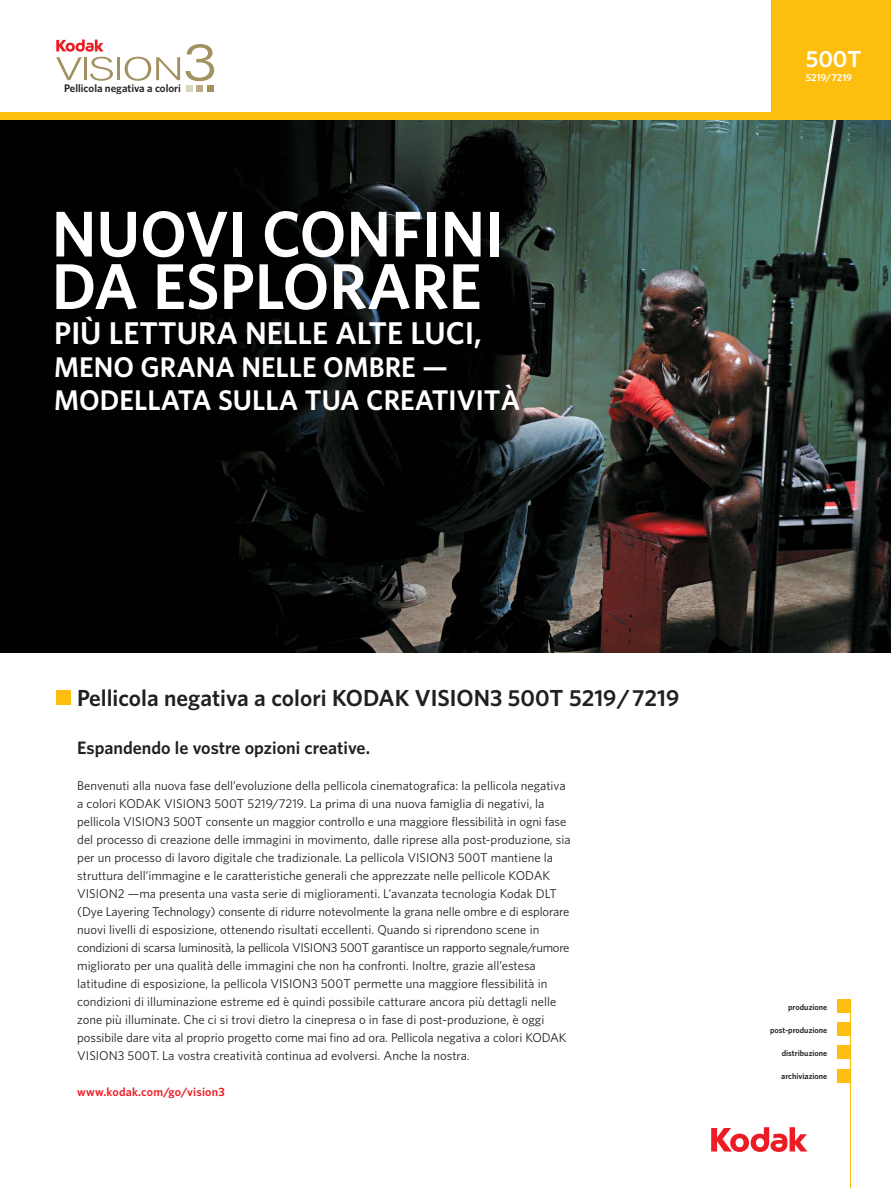
<style>
.page{position:relative;width:891px;height:1188px;background:#fff}
.page>*{position:absolute;margin:0;border:0;box-sizing:border-box;transform-origin:0 0}
.t1{font:600 64.65px/52.5px "Whitney K";color:#fff}
.t2{font:600 31.5px "Whitney K";color:#fff}
.t3{font:600 28.5px/33px "Whitney K";color:#fff}
.t4{font:600 23.25px "Whitney K";color:#231f20}
.t5{font:600 23.25px "Whitney K";color:#fff}
.t6{font:600 18px "Whitney K";color:#231f20}
.t7{font:12.75px/18px "Whitney K";color:#231f20}
.t8{font:600 12px "Whitney K";letter-spacing:.02em;color:#ed1c24}
.t9{font:600 10.95px "Whitney K";color:#231f20}
.t10{font:600 10.2px "Whitney K";color:#fff}
.t11{font:600 8.25px "Whitney K";color:#231f20}
</style>
<div class="page">
<div style="left:0;top:112px;width:891px;height:21px;background:#febe10"></div>
<div style="left:771px;top:0;width:120px;height:121px;background:#febe10"></div>
<img style="left:0;top:121px;width:891px;height:532px">
<svg style="left:711px;top:1127px;width:96px;height:25px"></svg>
<div style="left:837px;top:999px;width:14px;height:14px;background:#febe10"></div>
<div style="left:837px;top:1023px;width:14px;height:13px;background:#febe10"></div>
<div style="left:837px;top:1046px;width:14px;height:13px;background:#febe10"></div>
<div style="left:837px;top:1069px;width:14px;height:13px;background:#febe10"></div>
<hr style="left:850px;top:1000px;width:1px;height:188px;background:#febe10">
<div style="left:56px;top:690px;width:15px;height:15px;background:#febe10"></div>
<div style="left:186px;top:85px;width:7px;height:7px;background:#ddd5c2"></div>
<div style="left:196px;top:85px;width:7px;height:7px;background:#baab86"></div>
<div style="left:207px;top:85px;width:7px;height:7px;background:#a29161"></div>
<svg style="left:56px;top:39px;width:57px;height:42px"></svg>
<hr style="left:117px;top:57px;width:3px;height:23px;background:#a29161">
<svg style="left:125px;top:44px;width:89px;height:37px"></svg>
<p class="t9" style="left:64px;top:84px;width:118px">Pellicola negativa a colori</p>
<h1 class="t1" style="left:52px;top:213px;width:453px">NUOVI CONFINI<br>DA ESPLORARE</h1>
<h2 class="t2" style="left:54px;top:322px;width:429px">PIÙ LETTURA NELLE ALTE LUCI,</h2>
<h3 class="t3" style="left:54px;top:353px;width:467px">MENO GRANA NELLE OMBRE —<br>MODELLATA SULLA TUA CREATIVITÀ</h3>
<h3 class="t5" style="left:806px;top:50px;width:57px">500T</h3>
<p class="t10" style="left:806px;top:74px;width:48px">5219/7219</p>
<h3 class="t4" style="left:77px;top:689px;width:604px">Pellicola negativa a colori KODAK VISION3 500T 5219/7219</h3>
<h3 class="t6" style="left:77px;top:741px;width:294px">Espandendo le vostre opzioni creative.</h3>
<p class="t7" style="left:77px;top:777px;width:495px">Benvenuti alla nuova fase dell’evoluzione della pellicola cinematografica: la pellicola negativa a colori KODAK VISION3 500T 5219/7219. La prima di una nuova famiglia di negativi, la pellicola VISION3 500T consente un maggior controllo e una maggiore flessibilità in ogni fase del processo di creazione delle immagini in movimento, dalle riprese alla post-produzione, sia per un processo di lavoro digitale che tradizionale. La pellicola VISION3 500T mantiene la struttura dell’immagine e le caratteristiche generali che apprezzate nelle pellicole KODAK VISION2 —ma presenta una vasta serie di miglioramenti. L’avanzata tecnologia Kodak DLT (Dye Layering Technology) consente di ridurre notevolmente la grana nelle ombre e di esplorare nuovi livelli di esposizione, ottenendo risultati eccellenti. Quando si riprendono scene in condizioni di scarsa luminosità, la pellicola VISION3 500T garantisce un rapporto segnale/rumore migliorato per una qualità delle immagini che non ha confronti. Inoltre, grazie all’estesa latitudine di esposizione, la pellicola VISION3 500T permette una maggiore flessibilità in condizioni di illuminazione estreme ed è quindi possibile catturare ancora più dettagli nelle zone più illuminate. Che ci si trovi dietro la cinepresa o in fase di post-produzione, è oggi possibile dare vita al proprio progetto come mai fino ad ora. Pellicola negativa a colori KODAK VISION3 500T. La vostra creatività continua ad evolversi. Anche la nostra.</p>
<p class="t8" style="left:77px;top:1088px;width:149px">www.kodak.com/go/vision3</p>
<p class="t11" style="left:788px;top:1004px;width:41px">produzione</p>
<p class="t11" style="left:770px;top:1027px;width:59px">post-produzione</p>
<p class="t11" style="left:782px;top:1050px;width:47px">distribuzione</p>
<p class="t11" style="left:781px;top:1073px;width:48px">archiviazione</p>
</div>
